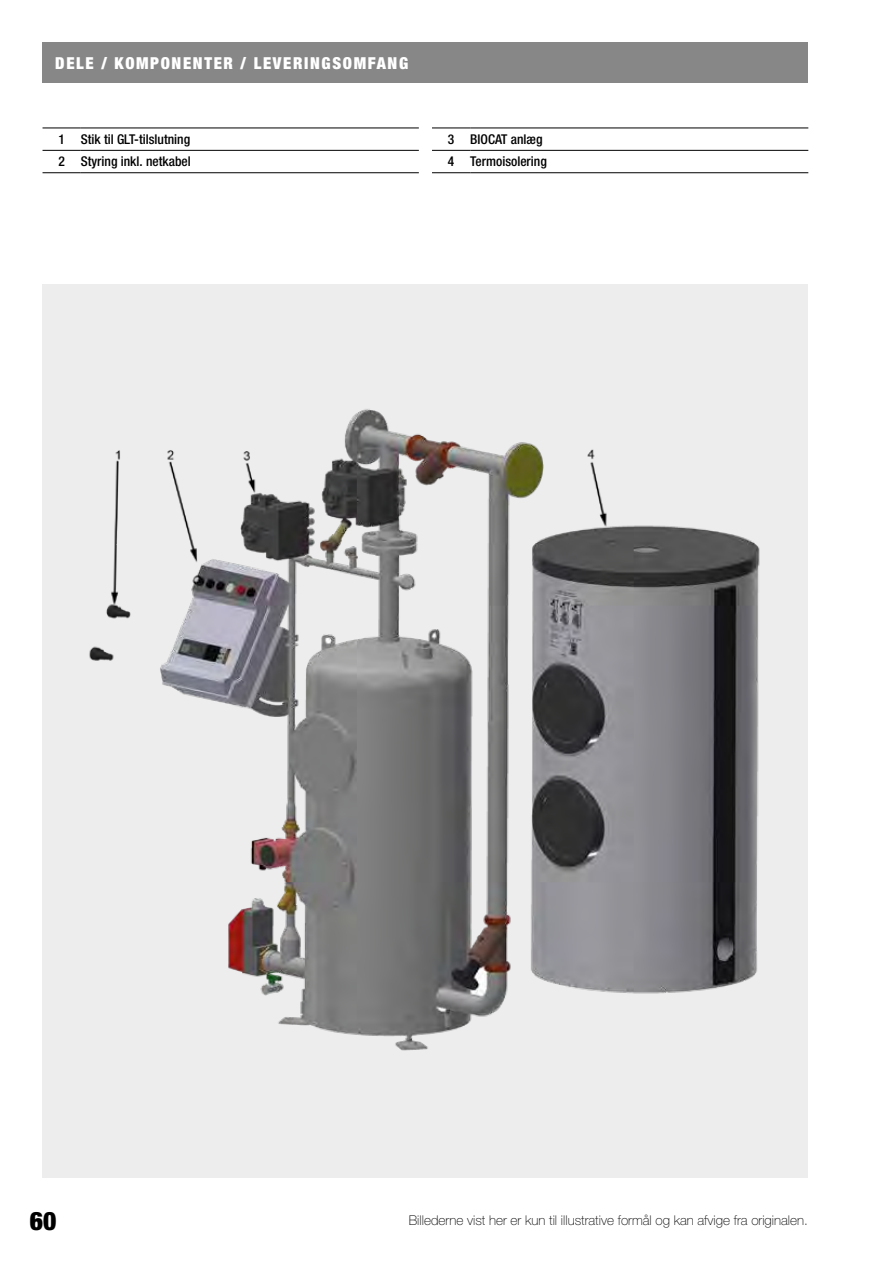
<style>
.page{position:relative;width:893px;height:1263px;background:#fff}
.page>*{position:absolute;margin:0;border:0;box-sizing:border-box;transform-origin:0 0}
.t1{font:900 condensed 25.5px "Helvetica Neue LT Pro";color:#000}
.t2{font:900 condensed 16.5px "Helvetica Neue LT Pro";letter-spacing:.1em;color:#fff}
.t3{font:500 condensed 13.5px/22.4px "Helvetica Neue LT Pro";color:#000}
.t4{font:100 13.5px "Helvetica Neue LT Pro";color:#000}
</style>
<div class="page">
<div style="left:43px;top:43px;width:765px;height:40px;background:#878787"></div>
<hr style="left:43px;top:172px;width:38px;height:1px;background:#000">
<hr style="left:43px;top:128px;width:38px;height:1px;background:#000">
<hr style="left:43px;top:150px;width:38px;height:1px;background:#000">
<hr style="left:81px;top:150px;width:338px;height:1px;background:#000">
<hr style="left:81px;top:172px;width:338px;height:1px;background:#000">
<hr style="left:81px;top:128px;width:338px;height:1px;background:#000">
<hr style="left:432px;top:128px;width:38px;height:1px;background:#000">
<hr style="left:432px;top:150px;width:38px;height:1px;background:#000">
<hr style="left:432px;top:172px;width:38px;height:1px;background:#000">
<hr style="left:470px;top:128px;width:338px;height:1px;background:#000">
<hr style="left:470px;top:150px;width:338px;height:1px;background:#000">
<hr style="left:470px;top:172px;width:338px;height:1px;background:#000">
<div style="left:43px;top:285px;width:765px;height:893px;background:#ededed"></div>
<img style="left:89px;top:409px;width:671px;height:642px">
<p class="t2" style="left:55px;top:53px;width:354px">DELE / KOMPONENTER / LEVERINGSOMFANG</p>
<p class="t3" style="left:58px;top:128px;width:134px">1 Stik til GLT-tilslutning<br>2 Styring inkl. netkabel</p>
<p class="t3" style="left:448px;top:128px;width:100px">3 BIOCAT anlæg<br>4 Termoisolering</p>
<h1 class="t1" style="left:30px;top:1205px;width:28px">60</h1>
<p class="t4" style="left:409px;top:1213px;width:401px">Billederne vist her er kun til illustrative formål og kan afvige fra originalen.</p>
</div>
